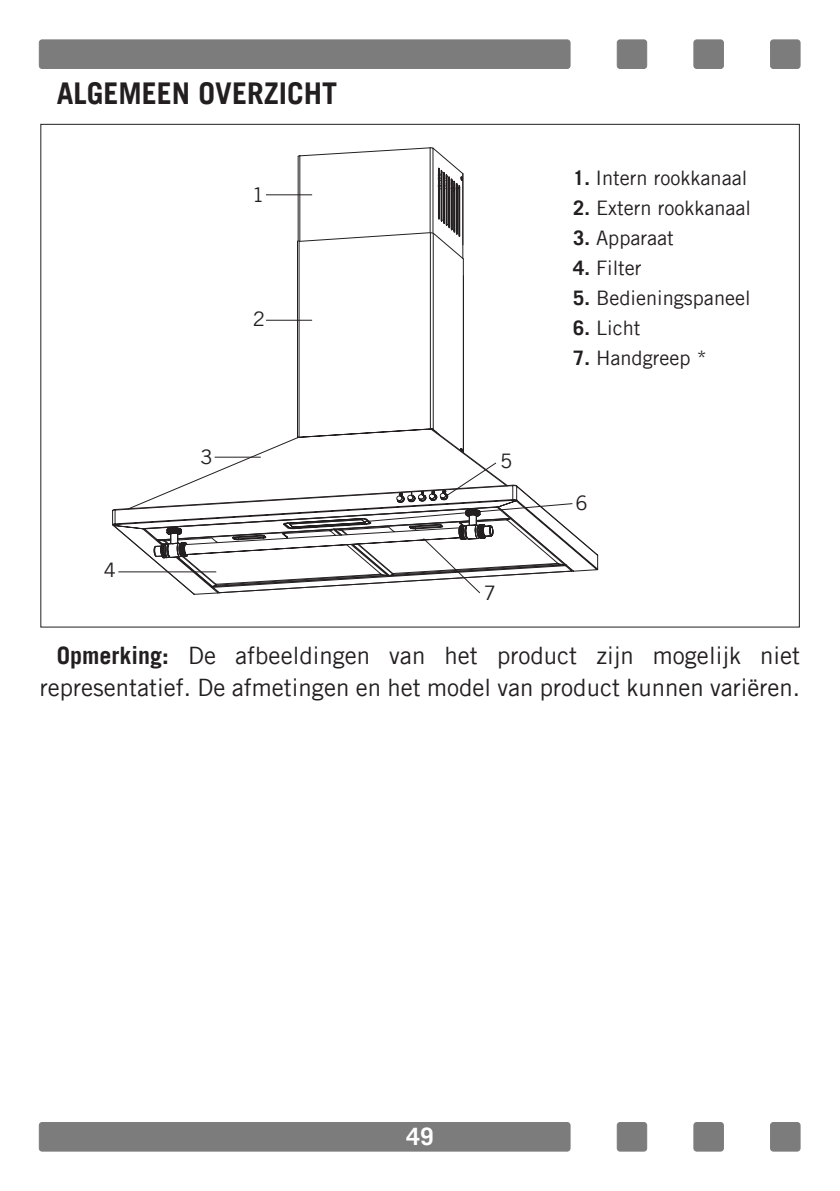
<style>
.page{position:relative;width:840px;height:1191px;background:#fff}
.page>*{position:absolute;margin:0;border:0;box-sizing:border-box;transform-origin:0 0}
.t1{font:700 30px "Trade Gothic";color:#231f20}
.t2{font:24px/32px "Trade Gothic";color:#231f20;text-align:right}
.t3{font:700 24px "Trade Gothic";color:#fff}
.t4{font:20px "Trade Gothic";color:#231f20}
.s1{font-weight:700}
</style>
<div class="page">
<div style="left:39px;top:40px;width:530px;height:28px;background:#7d7c7c;border-radius:3px"></div>
<div style="left:39px;top:40px;width:531px;height:29px;border:1px solid #7d7c7c;border-radius:3px"></div>
<div style="left:770px;top:40px;width:29px;height:28px;background:#7d7c7c;border-radius:3px"></div>
<div style="left:769px;top:40px;width:30px;height:29px;border:1px solid #7d7c7c;border-radius:3px"></div>
<div style="left:617px;top:40px;width:29px;height:28px;background:#7d7c7c;border-radius:3px"></div>
<div style="left:616px;top:40px;width:30px;height:29px;border:1px solid #7d7c7c;border-radius:3px"></div>
<div style="left:693px;top:40px;width:30px;height:28px;background:#7d7c7c;border-radius:3px"></div>
<div style="left:693px;top:40px;width:30px;height:29px;border:1px solid #7d7c7c;border-radius:3px"></div>
<div style="left:39px;top:1122px;width:530px;height:29px;background:#7d7c7c;border-radius:3px"></div>
<div style="left:39px;top:1122px;width:531px;height:29px;border:1px solid #7d7c7c;border-radius:3px"></div>
<div style="left:770px;top:1122px;width:29px;height:29px;background:#7d7c7c;border-radius:3px"></div>
<div style="left:769px;top:1122px;width:30px;height:29px;border:1px solid #7d7c7c;border-radius:3px"></div>
<div style="left:617px;top:1122px;width:29px;height:29px;background:#7d7c7c;border-radius:3px"></div>
<div style="left:616px;top:1122px;width:30px;height:29px;border:1px solid #7d7c7c;border-radius:3px"></div>
<div style="left:693px;top:1122px;width:30px;height:29px;background:#7d7c7c;border-radius:3px"></div>
<div style="left:693px;top:1122px;width:30px;height:29px;border:1px solid #7d7c7c;border-radius:3px"></div>
<svg style="left:112px;top:498px;width:41px;height:75px"></svg>
<hr style="left:429px;top:148px;width:1px;height:84px;background:#231f20">
<hr style="left:432px;top:148px;width:1px;height:85px;background:#231f20">
<hr style="left:299px;top:156px;width:1px;height:85px;background:#231f20">
<svg style="left:153px;top:174px;width:419px;height:420px"></svg>
<p class="t1" style="left:57px;top:77px;width:282px">ALGEMEEN OVERZICHT</p>
<p class="t4" style="left:252px;top:184px;width:14px">1</p>
<p class="t4" style="left:252px;top:309px;width:14px">2</p>
<p class="t4" style="left:104px;top:560px;width:14px">4</p>
<p class="t4" style="left:200px;top:446px;width:14px">3</p>
<p class="t4" style="left:500px;top:451px;width:14px">5</p>
<p class="t4" style="left:483px;top:582px;width:14px">7</p>
<p class="t4" style="left:573px;top:167px;width:175px"><span class="s1">1.</span> Intern rookkanaal</p>
<p class="t4" style="left:573px;top:197px;width:179px"><span class="s1">2.</span> Extern rookkanaal</p>
<p class="t4" style="left:573px;top:227px;width:102px"><span class="s1">3.</span> Apparaat</p>
<p class="t4" style="left:573px;top:257px;width:70px"><span class="s1">4.</span> Filter</p>
<p class="t4" style="left:573px;top:287px;width:179px"><span class="s1">5.</span> Bedieningspaneel</p>
<p class="t4" style="left:573px;top:317px;width:69px"><span class="s1">6.</span> Licht</p>
<p class="t4" style="left:573px;top:347px;width:135px"><span class="s1">7.</span> Handgreep *</p>
<p class="t4" style="left:575px;top:493px;width:14px">6</p>
<p class="t2" style="left:40px;top:638px;width:761px"><span class="s1">Opmerking:</span> De afbeeldingen van het product zijn mogelijk niet representatief. De afmetingen en het model van product kunnen variëren.</p>
<p class="t3" style="left:406px;top:1124px;width:28px">49</p>
</div>
